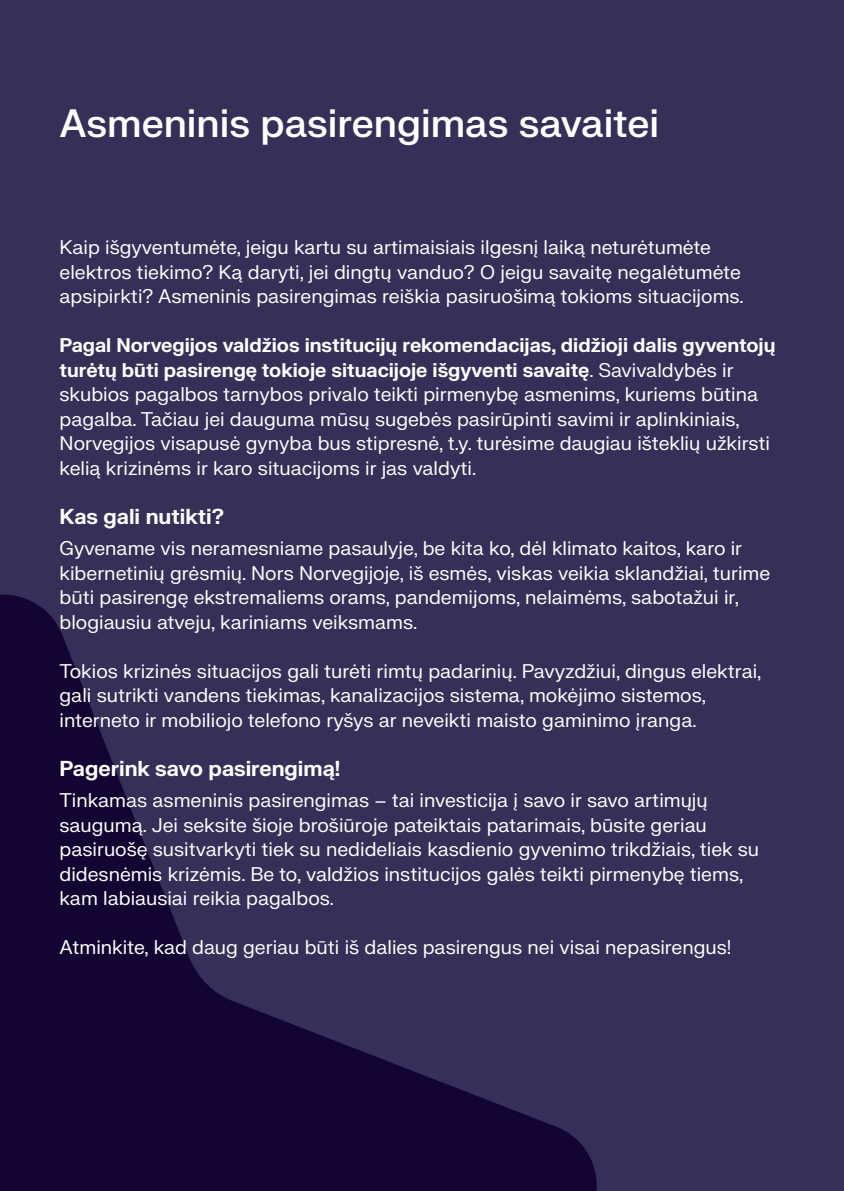
<style>
.page{position:relative;width:844px;height:1191px;background:#fff}
.page>*{position:absolute;margin:0;border:0;box-sizing:border-box;transform-origin:0 0}
.t1{font:500 38.5px "FK Grotesk Neue";color:#fff}
.t2{font:700 21px "FK Grotesk Neue";color:#fff}
.Body_copy{font:19.25px/24.5px "FK Grotesk Neue";color:#fff}
.s1{font-weight:700}
</style>
<div class="page">
<div style="left:0;top:0;width:843px;height:1191px;background:#362f58"></div>
<svg style="left:0;top:594px;width:596px;height:597px"></svg>
<hr style="left:843px;top:0;width:1px;height:1191px;background:#362f58">
<h2 class="t1" style="left:60px;top:95px;width:601px">Asmeninis pasirengimas savaitei</h2>
<p class="Body_copy" style="left:60px;top:234px;width:685px">Kaip išgyventumėte, jeigu kartu su artimaisiais ilgesnį laiką neturėtumėte elektros tiekimo? Ką daryti, jei dingtų vanduo? O jeigu savaitę negalėtumėte apsipirkti? Asmeninis pasirengimas reiškia pasiruošimą tokioms situacijoms.</p>
<p class="Body_copy" style="left:60px;top:332px;width:717px"><span class="s1">Pagal Norvegijos valdžios institucijų rekomendacijas, didžioji dalis gyventojų turėtų būti pasirengę tokioje situacijoje išgyventi savaitę</span>. Savivaldybės ir skubios pagalbos tarnybos privalo teikti pirmenybę asmenims, kuriems būtina pagalba. Tačiau jei dauguma mūsų sugebės pasirūpinti savimi ir aplinkiniais, Norvegijos visapusė gynyba bus stipresnė, t.y. turėsime daugiau išteklių užkirsti kelią krizinėms ir karo situacijoms ir jas valdyti.</p>
<h3 class="t2" style="left:60px;top:500px;width:166px">Kas gali nutikti?</h3>
<p class="Body_copy" style="left:60px;top:535px;width:712px">Gyvename vis neramesniame pasaulyje, be kita ko, dėl klimato kaitos, karo ir kibernetinių grėsmių. Nors Norvegijoje, iš esmės, viskas veikia sklandžiai, turime būti pasirengę ekstremaliems orams, pandemijoms, nelaimėms, sabotažui ir, blogiausiu atveju, kariniams veiksmams.</p>
<p class="Body_copy" style="left:60px;top:658px;width:703px">Tokios krizinės situacijos gali turėti rimtų padarinių. Pavyzdžiui, dingus elektrai, gali sutrikti vandens tiekimas, kanalizacijos sistema, mokėjimo sistemos, interneto ir mobiliojo telefono ryšys ar neveikti maisto gaminimo įranga.</p>
<h3 class="t2" style="left:60px;top:752px;width:282px">Pagerink savo pasirengimą!</h3>
<p class="Body_copy" style="left:60px;top:787px;width:701px">Tinkamas asmeninis pasirengimas – tai investicija į savo ir savo artimųjų saugumą. Jei seksite šioje brošiūroje pateiktais patarimais, būsite geriau pasiruošę susitvarkyti tiek su nedideliais kasdienio gyvenimo trikdžiais, tiek su didesnėmis krizėmis. Be to, valdžios institucijos galės teikti pirmenybę tiems, kam labiausiai reikia pagalbos.</p>
<p class="Body_copy" style="left:60px;top:934px;width:673px">Atminkite, kad daug geriau būti iš dalies pasirengus nei visai nepasirengus!</p>
</div>
